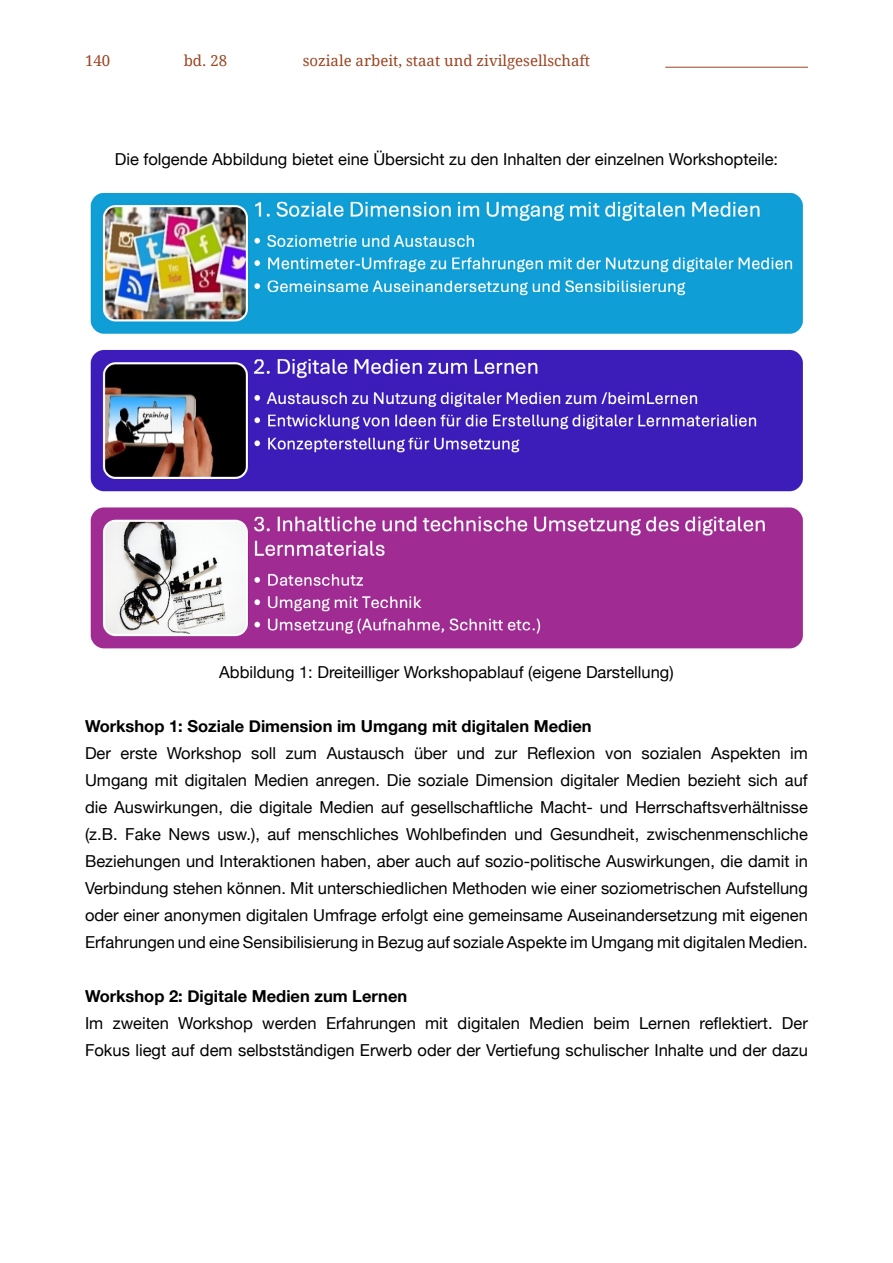
<style>
.page{position:relative;width:893px;height:1263px;background:#fff}
.page>*{position:absolute;margin:0;border:0;box-sizing:border-box;transform-origin:0 0}
.t1{font:16.5px/27px "Helvetica Neue";color:#000;text-align:justify}
.t2{font:700 16.5px "Helvetica Neue";color:#000}
.t3{font:15px "Droid Serif";color:#9b4422}
</style>
<div class="page">
<hr style="left:665px;top:67px;width:143px;height:1px;background:#9b4422">
<img style="left:91px;top:193px;width:711px;height:456px">
<p class="t3" style="left:85px;top:50px;width:27px">140</p>
<p class="t3" style="left:184px;top:50px;width:45px">bd. 28</p>
<p class="t3" style="left:303px;top:50px;width:289px">soziale arbeit, staat und zivilgesellschaft</p>
<p class="t1" style="left:115px;top:146px;width:665px">Die folgende Abbildung bietet eine Übersicht zu den Inhalten der einzelnen Workshopteile:</p>
<p class="t1" style="left:219px;top:659px;width:456px">Abbildung 1: Dreiteilliger Workshopablauf (eigene Darstellung)</p>
<p class="t2" style="left:85px;top:713px;width:508px">Workshop 1: Soziale Dimension im Umgang mit digitalen Medien</p>
<p class="t1" style="left:85px;top:740px;width:724px">Der erste Workshop soll zum Austausch über und zur Reflexion von sozialen Aspekten im Umgang mit digitalen Medien anregen. Die soziale Dimension digitaler Medien bezieht sich auf die Auswirkungen, die digitale Medien auf gesellschaftliche Macht- und Herrschaftsverhältnisse (z.B. Fake News usw.), auf menschliches Wohlbefinden und Gesundheit, zwischenmenschliche Beziehungen und Interaktionen haben, aber auch auf sozio-politische Auswirkungen, die damit in Verbindung stehen können. Mit unterschiedlichen Methoden wie einer soziometrischen Aufstellung oder einer anonymen digitalen Umfrage erfolgt eine gemeinsame Auseinandersetzung mit eigenen Erfahrungen und eine Sensibilisierung in Bezug auf soziale Aspekte im Umgang mit digitalen Medien.</p>
<p class="t2" style="left:85px;top:983px;width:324px">Workshop 2: Digitale Medien zum Lernen</p>
<p class="t1" style="left:85px;top:1010px;width:724px">Im zweiten Workshop werden Erfahrungen mit digitalen Medien beim Lernen reflektiert. Der<br>Fokus liegt auf dem selbstständigen Erwerb oder der Vertiefung schulischer Inhalte und der dazu</p>
</div>
